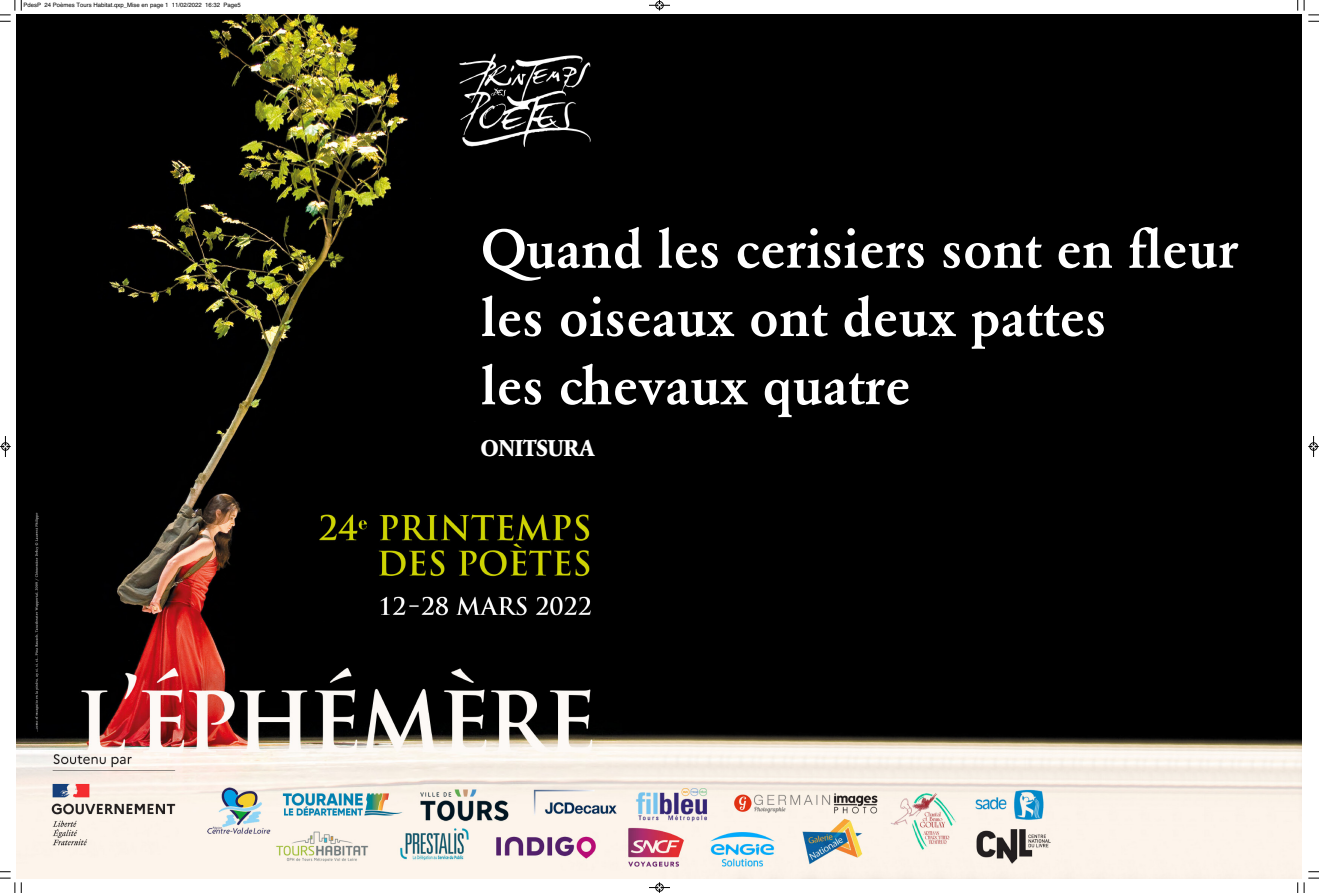
<style>
.page{position:relative;width:1319px;height:893px;background:#fff}
.page>*{position:absolute;margin:0;border:0;box-sizing:border-box;transform-origin:0 0}
.t1{font:500 54px/68.2px "Garamond BE";color:#fff}
.t2{font:700 22.5px "Garamond BE";color:#fff}
.t3{font:6px "Helvetica";color:#000}
</style>
<div class="page">
<img style="left:16px;top:15px;width:1285px;height:863px">
<svg style="left:0;top:0;width:22px;height:22px"></svg>
<svg style="left:1297px;top:0;width:21px;height:22px"></svg>
<svg style="left:0;top:871px;width:22px;height:22px"></svg>
<svg style="left:1297px;top:871px;width:21px;height:22px"></svg>
<svg style="left:649px;top:0;width:21px;height:11px"></svg>
<svg style="left:649px;top:882px;width:21px;height:11px"></svg>
<svg style="left:0;top:436px;width:11px;height:21px"></svg>
<svg style="left:1308px;top:436px;width:10px;height:21px"></svg>
<p class="t3" style="left:24px;top:1px;width:219px">PdesP 24 Poèmes Tours Habitat.qxp_Mise en page 1 11/02/2022 16:32 Page5</p>
<p class="t1" style="left:480px;top:220px;width:759px">Quand les cerisiers sont en fleur les oiseaux ont deux pattes<br>les chevaux quatre</p>
<p class="t2" style="left:480px;top:439px;width:115px">ONITSURA</p>
</div>
